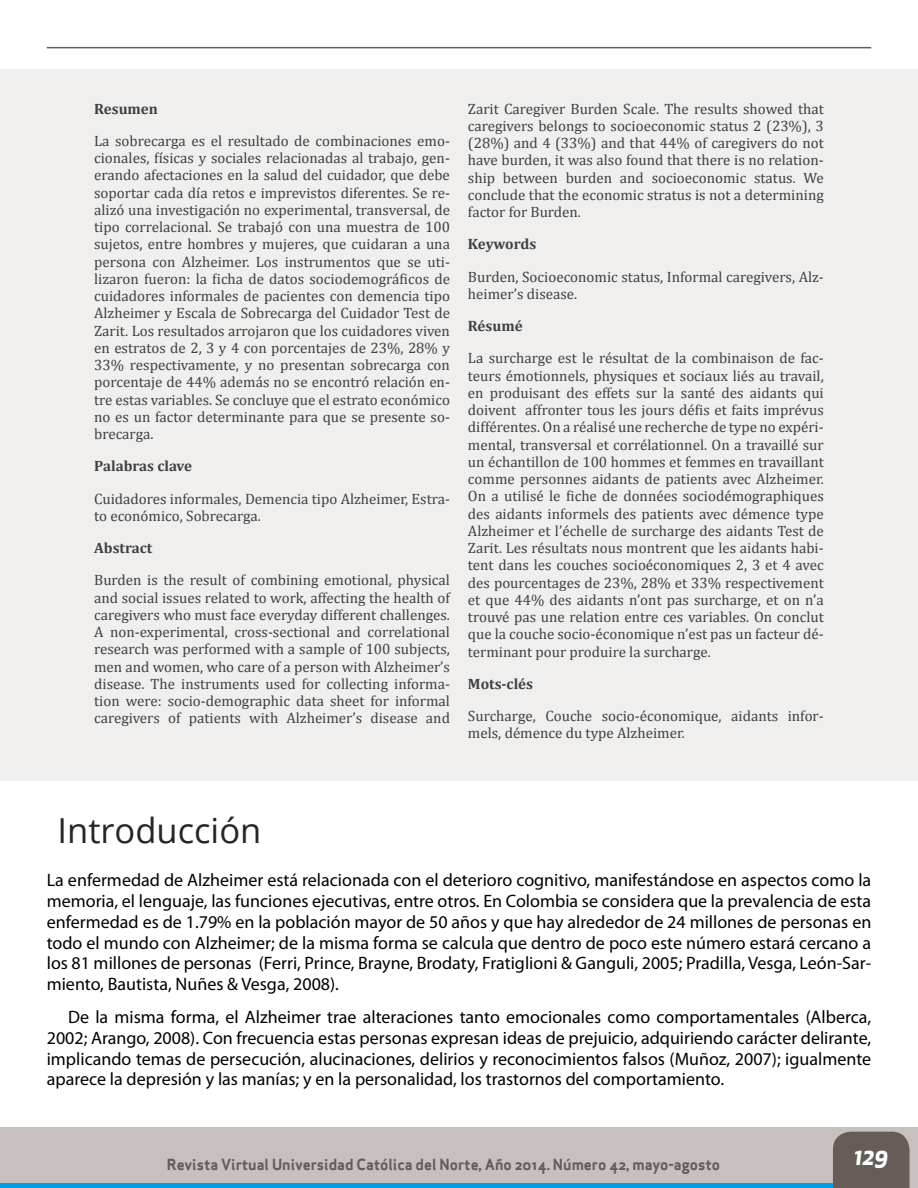
<style>
.page{position:relative;width:918px;height:1188px;background:#fff}
.page>*{position:absolute;margin:0;border:0;box-sizing:border-box;transform-origin:0 0}
.t1{font:34.5px "Open Sans";color:#262626}
.t2{font:italic 700 22.5px "Apex New";color:#fff}
.t3{font:18px/20.7px "Myriad Pro";color:#000;text-align:justify}
.t4{font:15px/17.2px "Cambria";color:#404040;text-align:justify}
.t5{font:15px "Apex Sans Bold ST";color:#675c57}
.t6{font:700 15px "Cambria";color:#404040}
</style>
<div class="page">
<div style="left:0;top:1128px;width:918px;height:60px;background:#c6c1bf"></div>
<hr style="left:0;top:1184px;width:896px;height:4px;background:#009fe3">
<div style="left:833px;top:1132px;width:76px;height:56px;background:#675c57"></div>
<hr style="left:47px;top:47px;width:824px;height:1px;background:#675c57">
<div style="left:0;top:69px;width:918px;height:712px;background:#f0efee"></div>
<p class="t6" style="left:94px;top:98px;width:65px">Resumen</p>
<p class="t4" style="left:94px;top:132px;width:357px">La sobrecarga es el resultado de combinaciones emo&shy;cionales, físicas y sociales relacionadas al trabajo, gen&shy;erando afectaciones en la salud del cuidador, que debe soportar cada día retos e imprevistos diferentes. Se re&shy;alizó una investigación no experimental, transversal, de tipo correlacional. Se trabajó con una muestra de 100 sujetos, entre hombres y mujeres, que cuidaran a una persona con Alzheimer. Los instrumentos que se uti&shy;lizaron fueron: la ficha de datos sociodemográficos de cuidadores informales de pacientes con demencia tipo Alzheimer y Escala de Sobrecarga del Cuidador Test de Zarit. Los resultados arrojaron que los cuidadores viven en estratos de 2, 3 y 4 con porcentajes de 23%, 28% y 33% respectivamente, y no presentan sobrecarga con porcentaje de 44% además no se encontró relación en&shy;tre estas variables. Se concluye que el estrato económico no es un factor determinante para que se presente so&shy;brecarga.</p>
<p class="t6" style="left:94px;top:456px;width:99px">Palabras clave</p>
<p class="t4" style="left:94px;top:490px;width:357px">Cuidadores informales, Demencia tipo Alzheimer, Estra&shy;to económico, Sobrecarga.</p>
<p class="t6" style="left:94px;top:538px;width:60px">Abstract</p>
<p class="t4" style="left:94px;top:572px;width:357px">Burden is the result of combining emotional, physical and social issues related to work, affecting the health of caregivers who must face everyday different challenges.<br>A non-experimental, cross-sectional and correlational research was performed with a sample of 100 subjects, men and women, who care of a person with Alzheimer’s disease. The instruments used for collecting informa&shy;tion were: socio-demographic data sheet for informal caregivers of patients with Alzheimer’s disease and</p>
<p class="t4" style="left:468px;top:100px;width:357px">Zarit Caregiver Burden Scale. The results showed that caregivers belongs to socioeconomic status 2 (23%), 3 (28%) and 4 (33%) and that 44% of caregivers do not have burden, it was also found that there is no relation&shy;ship between burden and socioeconomic status. We conclude that the economic stratus is not a determining factor for Burden.</p>
<p class="t6" style="left:468px;top:234px;width:70px">Keywords</p>
<p class="t4" style="left:468px;top:268px;width:357px">Burden, Socioeconomic status, Informal caregivers, Alz&shy;heimer’s disease.</p>
<p class="t6" style="left:468px;top:316px;width:56px">Résumé</p>
<p class="t4" style="left:468px;top:350px;width:357px">La surcharge est le résultat de la combinaison de fac&shy;teurs émotionnels, physiques et sociaux liés au travail, en produisant des effets sur la santé des aidants qui doivent affronter tous les jours défis et faits imprévus différentes. On a réalisé une recherche de type no expéri&shy;mental, transversal et corrélationnel. On a travaillé sur un échantillon de 100 hommes et femmes en travaillant comme personnes aidants de patients avec Alzheimer.<br>On a utilisé le fiche de données sociodémographiques des aidants informels des patients avec démence type Alzheimer et l’échelle de surcharge des aidants Test de Zarit. Les résultats nous montrent que les aidants habi&shy;tent dans les couches socioéconomiques 2, 3 et 4 avec des pourcentages de 23%, 28% et 33% respectivement et que 44% des aidants n’ont pas surcharge, et on n’a trouvé pas une relation entre ces variables. On conclut que la couche socio-économique n’est pas un facteur dé&shy;terminant pour produire la surcharge.</p>
<p class="t6" style="left:468px;top:673px;width:67px">Mots-clés</p>
<p class="t4" style="left:468px;top:707px;width:357px">Surcharge, Couche socio-économique, aidants infor&shy;mels, démence du type Alzheimer.</p>
<h1 class="t1" style="left:58px;top:807px;width:205px">Introducción</h1>
<p class="t3" style="left:47px;top:870px;width:826px">La enfermedad de Alzheimer está relacionada con el deterioro cognitivo, manifestándose en aspectos como la memoria, el lenguaje, las funciones ejecutivas, entre otros. En Colombia se considera que la prevalencia de esta enfermedad es de 1.79% en la población mayor de 50 años y que hay alrededor de 24 millones de personas en todo el mundo con Alzheimer; de la misma forma se calcula que dentro de poco este número estará cercano a los 81 millones de personas (Ferri, Prince, Brayne, Brodaty, Fratiglioni &amp; Ganguli, 2005; Pradilla, Vesga, León-Sar&shy;miento, Bautista, Nuñes &amp; Vesga, 2008).</p>
<p class="t3" style="left:47px;top:1007px;width:826px;text-indent:21px">De la misma forma, el Alzheimer trae alteraciones tanto emocionales como comportamentales (Alberca, 2002; Arango, 2008). Con frecuencia estas personas expresan ideas de prejuicio, adquiriendo carácter delirante, implicando temas de persecución, alucinaciones, delirios y reconocimientos falsos (Muñoz, 2007); igualmente aparece la depresión y las manías; y en la personalidad, los trastornos del comportamiento.</p>
<p class="t5" style="left:167px;top:1154px;width:555px">Revista Virtual Universidad Católica del Norte, Año 2014. Número 42, mayo-agosto</p>
<h2 class="t2" style="left:854px;top:1140px;width:36px">129</h2>
</div>
